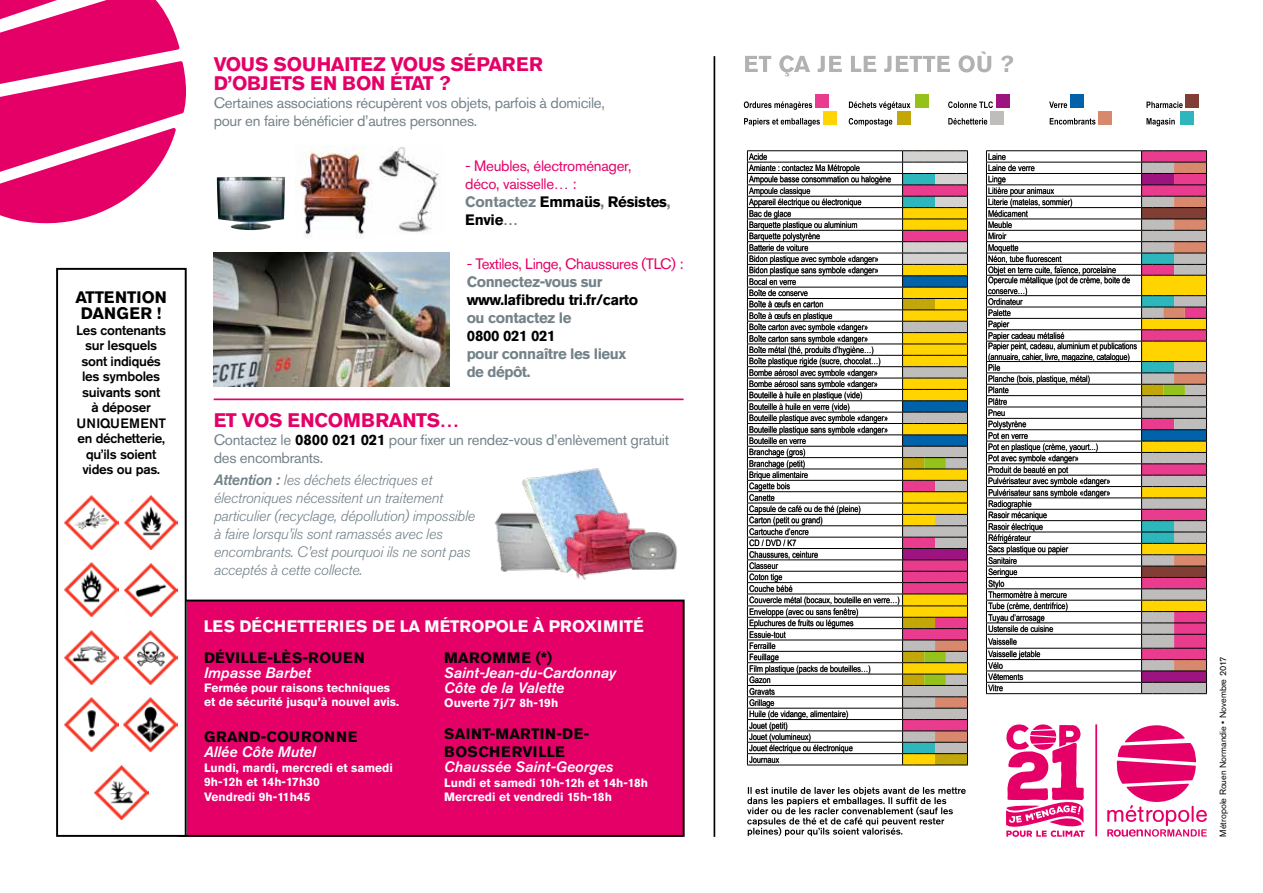
<style>
.page{position:relative;width:1263px;height:893px;background:#fff}
.page>*{position:absolute;margin:0;border:0;box-sizing:border-box;transform-origin:0 0}
.t1{font:700 19.5px/19.5px "Akzidenz Grotesk Std";letter-spacing:-.02em;color:#e50068}
.t2{font:700 16.5px "Akzidenz Grotesk Std";letter-spacing:-.005em;color:#fff}
.t3{font:700 16.5px/16.5px "Akzidenz Grotesk Std";letter-spacing:-.005em;color:#000;text-align:center}
.t4{font:italic 300 15px/18px "Akzidenz Grotesk Std";letter-spacing:-.02em;color:#748289}
.t5{font:15px/18px "Akzidenz Grotesk Std";letter-spacing:-.02em;color:#748289}
.t6{font:15px/18px "Akzidenz Grotesk Std";letter-spacing:-.02em;color:#e50068}
.t7{font:italic 500 15px/15px "Akzidenz Grotesk Std";color:#fff}
.t8{font:700 15px/18px "Akzidenz Grotesk Std";letter-spacing:-.03em;color:#748289}
.t9{font:700 15px/18px "Akzidenz Grotesk Std";letter-spacing:.015em;color:#000}
.t10{font:700 15px "Akzidenz Grotesk Std";letter-spacing:-.03em;color:#000}
.t11{font:700 15px "Akzidenz Grotesk Std";letter-spacing:.035em;color:#000}
.t12{font:500 13.5px/15.5px "Akzidenz Grotesk Std";letter-spacing:-.02em;color:#000;text-align:center}
.t13{font:700 12px/14.4px "Akzidenz Grotesk Std";color:#fff}
.t14{font:9px "Akzidenz Grotesk Std";color:#000}
.t15{font:8.85px/11.4px "Arial Narrow";color:#000}
.s1{font-weight:700;color:#748289}
.s2{font-weight:700;color:#000}
.s3{font-weight:500}
</style>
<div class="page">
<div style="left:187px;top:601px;width:495px;height:236px;background:#e50068"></div>
<div style="left:179px;top:600px;width:506px;height:237px;border:2px solid #000"></div>
<div style="left:57px;top:269px;width:129px;height:567px;background:#fff"></div>
<div style="left:56px;top:268px;width:131px;height:569px;border:2px solid #000"></div>
<svg style="left:745px;top:51px;width:268px;height:26px"></svg>
<div style="left:823px;top:111px;width:13px;height:13px;background:#ffd400"></div>
<svg style="left:744px;top:118px;width:76px;height:8px"></svg>
<div style="left:815px;top:95px;width:13px;height:13px;background:#e93c8e"></div>
<svg style="left:744px;top:101px;width:68px;height:9px"></svg>
<div style="left:897px;top:111px;width:14px;height:13px;background:#c2a70a"></div>
<svg style="left:849px;top:118px;width:43px;height:8px"></svg>
<div style="left:915px;top:95px;width:14px;height:13px;background:#94c11a"></div>
<svg style="left:849px;top:101px;width:61px;height:9px"></svg>
<div style="left:990px;top:111px;width:13px;height:13px;background:#bfbcbc"></div>
<svg style="left:948px;top:118px;width:39px;height:7px"></svg>
<div style="left:996px;top:95px;width:13px;height:13px;background:#9d1380"></div>
<svg style="left:948px;top:101px;width:45px;height:7px"></svg>
<div style="left:1098px;top:111px;width:14px;height:13px;background:#d8886d"></div>
<svg style="left:1050px;top:118px;width:45px;height:7px"></svg>
<div style="left:1070px;top:95px;width:13px;height:13px;background:#0063a9"></div>
<svg style="left:1049px;top:102px;width:18px;height:6px"></svg>
<div style="left:1180px;top:111px;width:13px;height:13px;background:#2db7bc"></div>
<svg style="left:1146px;top:118px;width:29px;height:8px"></svg>
<div style="left:1185px;top:95px;width:14px;height:13px;background:#803e34"></div>
<svg style="left:1146px;top:102px;width:37px;height:6px"></svg>
<svg style="left:747px;top:150px;width:221px;height:616px"></svg>
<svg style="left:986px;top:150px;width:221px;height:544px"></svg>
<svg style="left:747px;top:787px;width:219px;height:49px"></svg>
<img style="left:378px;top:147px;width:61px;height:87px">
<img style="left:295px;top:145px;width:78px;height:94px">
<img style="left:217px;top:177px;width:68px;height:53px">
<img style="left:494px;top:513px;width:13px;height:59px">
<img style="left:507px;top:468px;width:100px;height:103px">
<img style="left:544px;top:487px;width:86px;height:93px">
<img style="left:619px;top:527px;width:59px;height:45px">
<img style="left:214px;top:253px;width:236px;height:134px">
<hr style="left:214px;top:398px;width:470px;height:2px;background:#e50068">
<hr style="left:713px;top:56px;width:2px;height:781px;background:#000">
<svg style="left:0;top:0;width:186px;height:224px"></svg>
<img style="left:65px;top:495px;width:54px;height:54px">
<img style="left:124px;top:495px;width:54px;height:54px">
<img style="left:65px;top:563px;width:53px;height:53px">
<img style="left:124px;top:563px;width:54px;height:54px">
<img style="left:65px;top:630px;width:54px;height:54px">
<img style="left:124px;top:630px;width:54px;height:54px">
<img style="left:65px;top:698px;width:54px;height:54px">
<img style="left:124px;top:698px;width:54px;height:54px">
<img style="left:94px;top:765px;width:54px;height:54px">
<svg style="left:1107px;top:725px;width:100px;height:112px"></svg>
<svg style="left:1006px;top:724px;width:79px;height:113px"></svg>
<hr style="left:1095px;top:724px;width:2px;height:112px;background:#e50068">
<h2 class="t3" style="left:75px;top:289px;width:93px">ATTENTION<br>DANGER !</h2>
<h3 class="t12" style="left:76px;top:322px;width:91px">Les contenants sur lesquels sont indiqués les symboles suivants sont<br>à déposer<br>UNIQUEMENT en déchetterie, qu’ils soient vides ou pas.</h3>
<h1 class="t1" style="left:214px;top:54px;width:331px">VOUS SOUHAITEZ VOUS SÉPARER<br>D’OBJETS EN BON ÉTAT ?</h1>
<h3 class="t5" style="left:214px;top:94px;width:393px">Certaines associations récupèrent vos objets, parfois à domicile, pour en faire bénéficier d’autres personnes.</h3>
<h3 class="t6" style="left:465px;top:156px;width:207px">- Meubles, électroménager,<br>déco, vaisselle… :<br><span class="s1">Contactez</span> <span class="s2">Emmaüs</span><span class="s1">,</span> <span class="s2">Résistes</span><span class="s1">,<br></span><span class="s2">Envie</span><span class="s1">…</span></h3>
<h3 class="t6" style="left:467px;top:255px;width:218px">- Textiles, Linge, Chaussures (TLC) :</h3>
<h3 class="t8" style="left:467px;top:273px;width:137px">Connectez-vous sur</h3>
<h3 class="t10" style="left:467px;top:291px;width:173px">www.lafibredu tri.fr/carto</h3>
<h3 class="t8" style="left:467px;top:309px;width:106px">ou contactez le</h3>
<h3 class="t10" style="left:467px;top:327px;width:90px">0800 021 021</h3>
<h3 class="t8" style="left:467px;top:345px;width:161px">pour connaître les lieux de dépôt.</h3>
<h1 class="t1" style="left:214px;top:411px;width:247px">ET VOS ENCOMBRANTS…</h1>
<h3 class="t5" style="left:214px;top:431px;width:457px">Contactez le <span class="s2">0800 021 021</span> pour fixer un rendez-vous d’enlèvement gratuit des encombrants.</h3>
<p class="t4" style="left:214px;top:471px;width:263px"><span class="s3">Attention :</span> les déchets électriques et électroniques nécessitent un traitement particulier (recyclage, dépollution) impossible à faire lorsqu’ils sont ramassés avec les encombrants. C’est pourquoi ils ne sont pas acceptés à cette collecte.</p>
<h2 class="t2" style="left:204px;top:617px;width:441px">LES DÉCHETTERIES DE LA MÉTROPOLE À PROXIMITÉ</h2>
<h3 class="t9" style="left:204px;top:648px;width:162px">DÉVILLE-LÈS-ROUEN</h3>
<h3 class="t7" style="left:204px;top:665px;width:108px">Impasse Barbet</h3>
<h3 class="t13" style="left:204px;top:681px;width:196px">Fermée pour raisons techniques et de sécurité jusqu’à nouvel avis.</h3>
<h3 class="t11" style="left:204px;top:728px;width:155px">GRAND-COURONNE</h3>
<h3 class="t7" style="left:204px;top:745px;width:113px">Allée Côte Mutel</h3>
<h3 class="t13" style="left:204px;top:760px;width:190px">Lundi, mardi, mercredi et samedi<br>9h-12h et 14h-17h30<br>Vendredi 9h-11h45</h3>
<h3 class="t9" style="left:444px;top:648px;width:109px">MAROMME (*)</h3>
<h3 class="t7" style="left:444px;top:665px;width:173px">Saint-Jean-du-Cardonnay<br>Côte de la Valette</h3>
<h3 class="t13" style="left:444px;top:696px;width:115px">Ouverte 7j/7 8h-19h</h3>
<h3 class="t9" style="left:444px;top:725px;width:146px">SAINT-MARTIN-DE-<br>BOSCHERVILLE</h3>
<h3 class="t7" style="left:444px;top:760px;width:171px">Chaussée Saint-Georges</h3>
<h3 class="t13" style="left:444px;top:775px;width:205px">Lundi et samedi 10h-12h et 14h-18h<br>Mercredi et vendredi 15h-18h</h3>
<p class="t15" style="left:749px;top:151px;width:152px">Acide<br>Amiante : contactez Ma Métropole<br>Ampoule basse consommation ou halogène<br>Ampoule classique<br>Appareil électrique ou électronique<br>Bac de glace<br>Barquette plastique ou aluminium<br>Barquette polystyrène<br>Batterie de voiture<br>Bidon plastique avec symbole «danger»<br>Bidon plastique sans symbole «danger»<br>Bocal en verre<br>Boîte de conserve<br>Boîte à œufs en carton<br>Boîte à œufs en plastique<br>Boîte carton avec symbole «danger»<br>Boîte carton sans symbole «danger»<br>Boîte métal (thé, produits d’hygiène…)<br>Boîte plastique rigide (sucre, chocolat…)<br>Bombe aérosol avec symbole «danger»<br>Bombe aérosol sans symbole «danger»<br>Bouteille à huile en plastique (vide)<br>Bouteille à huile en verre (vide)<br>Bouteille plastique avec symbole «danger»<br>Bouteille plastique sans symbole «danger»<br>Bouteille en verre<br>Branchage (gros)<br>Branchage (petit)<br>Brique alimentaire<br>Cagette bois<br>Canette<br>Capsule de café ou de thé (pleine)<br>Carton (petit ou grand)<br>Cartouche d’encre<br>CD / DVD / K7<br>Chaussures, ceinture<br>Classeur<br>Coton tige<br>Couche bébé<br>Couvercle métal (bocaux, bouteille en verre…)<br>Enveloppe (avec ou sans fenêtre)<br>Epluchures de fruits ou légumes<br>Essuie-tout<br>Ferraille<br>Feuillage<br>Film plastique (packs de bouteilles…)<br>Gazon<br>Gravats<br>Grillage<br>Huile (de vidange, alimentaire)<br>Jouet (petit)<br>Jouet (volumineux)<br>Jouet électrique ou électronique<br>Journaux</p>
<p class="t15" style="left:988px;top:151px;width:151px">Laine<br>Laine de verre<br>Linge<br>Litière pour animaux<br>Literie (matelas, sommier)<br>Médicament<br>Meuble<br>Miroir<br>Moquette<br>Néon, tube fluorescent<br>Objet en terre cuite, faïence, porcelaine<br>Opercule métallique (pot de crème, boite de conserve…)<br>Ordinateur<br>Palette<br>Papier<br>Papier cadeau métalisé<br>Papier peint, cadeau, aluminium et publications (annuaire, cahier, livre, magazine, catalogue)<br>Pile<br>Planche (bois, plastique, métal)<br>Plante<br>Plâtre<br>Pneu<br>Polystyrène<br>Pot en verre<br>Pot en plastique (crème, yaourt...)<br>Pot avec symbole «danger»<br>Produit de beauté en pot<br>Pulvérisateur avec symbole «danger»<br>Pulvérisateur sans symbole «danger»<br>Radiographie<br>Rasoir mécanique<br>Rasoir électrique<br>Réfrigérateur<br>Sacs plastique ou papier<br>Sanitaire<br>Seringue<br>Stylo<br>Thermomètre à mercure<br>Tube (crème, dentrifrice)<br>Tuyau d’arrosage<br>Ustensile de cuisine</p>
<p class="t15" style="left:988px;top:635px;width:54px;line-height:12.6px">Vaisselle<br>Vaisselle jetable</p>
<p class="t15" style="left:988px;top:659px;width:36px">Vélo<br>Vêtements<br>Vitre</p>
<p class="t14" style="left:1218px;top:837px;width:182px;rotate:-90deg">Métropole Rouen Normandie • Novembre 2017</p>
</div>
